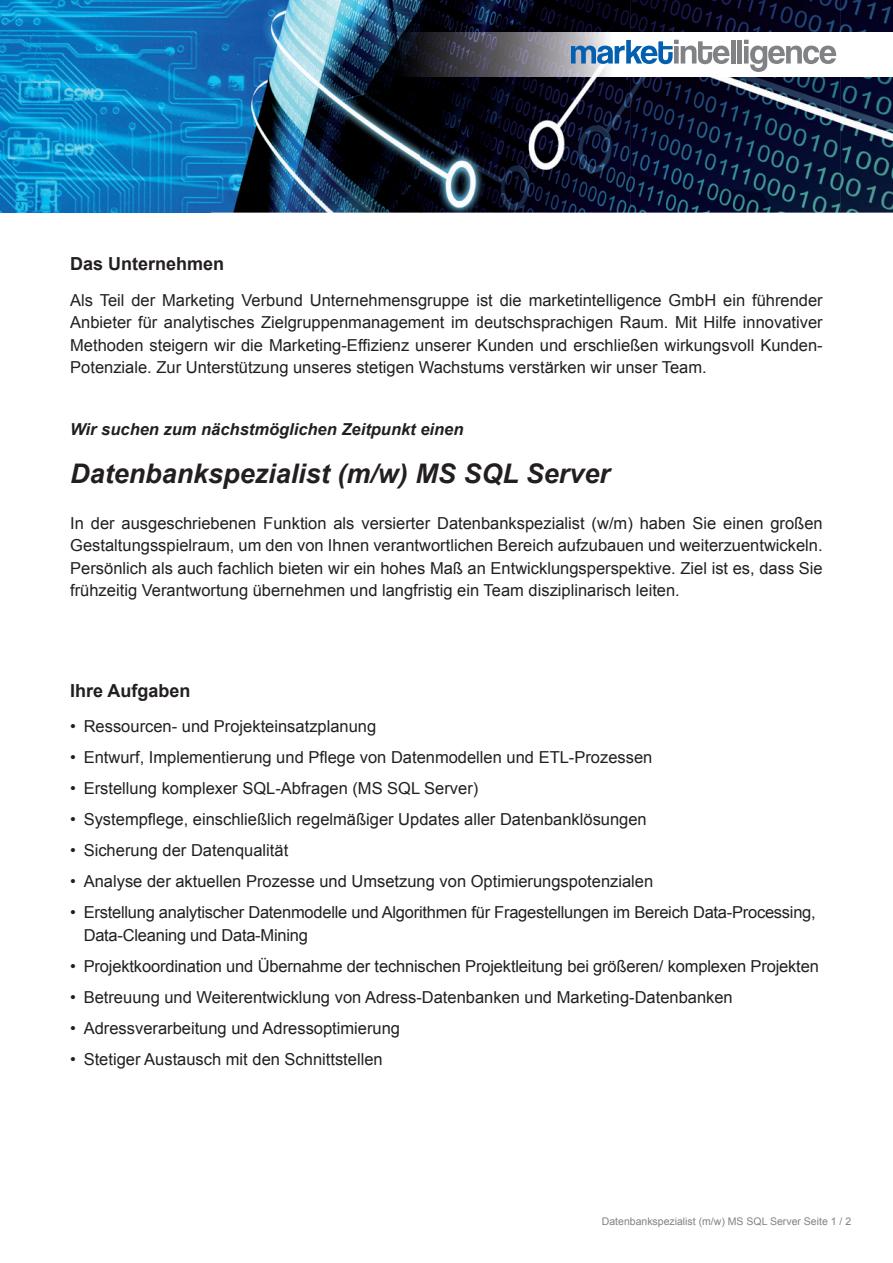
<style>
.page{position:relative;width:893px;height:1263px;background:#fff}
.page>*{position:absolute;margin:0;border:0;box-sizing:border-box;transform-origin:0 0}
.t1{font:italic 700 27px "Arial";color:#231f20}
.t2{font:700 18px "Arial";color:#231f20}
.t3{font:16.5px/22.5px "Arial";color:#231f20;text-align:justify}
.t4{font:italic 700 16.5px "Arial";color:#231f20}
.t5{font:10.5px "Arial";color:#808285}
</style>
<div class="page">
<img style="left:0;top:0;width:893px;height:213px">
<img style="left:388px;top:32px;width:505px;height:45px">
<svg style="left:571px;top:40px;width:158px;height:24px"></svg>
<hr style="left:731px;top:40px;width:4px;height:24px;background:#808285">
<div style="left:737px;top:40px;width:5px;height:24px;background:#808285"></div>
<svg style="left:744px;top:40px;width:92px;height:32px"></svg>
<p class="t2" style="left:70px;top:252px;width:156px">Das Unternehmen</p>
<p class="t3" style="left:70px;top:289px;width:754px">Als Teil der Marketing Verbund Unternehmensgruppe ist die marketintelligence GmbH ein führender Anbieter für analytisches Zielgruppenmanagement im deutschsprachigen Raum. Mit Hilfe innovativer Methoden steigern wir die Marketing-Effizienz unserer Kunden und erschließen wirkungsvoll Kunden-Potenziale. Zur Unterstützung unseres stetigen Wachstums verstärken wir unser Team.</p>
<p class="t4" style="left:70px;top:418px;width:395px">Wir suchen zum nächstmöglichen Zeitpunkt einen</p>
<h1 class="t1" style="left:70px;top:455px;width:541px">Datenbankspezialist (m/w) MS SQL Server</h1>
<p class="t3" style="left:70px;top:512px;width:754px">In der ausgeschriebenen Funktion als versierter Datenbankspezialist (w/m) haben Sie einen großen Gestaltungsspielraum, um den von Ihnen verantwortlichen Bereich aufzubauen und weiterzuentwickeln.<br>Persönlich als auch fachlich bieten wir ein hohes Maß an Entwicklungsperspektive. Ziel ist es, dass Sie frühzeitig Verantwortung übernehmen und langfristig ein Team disziplinarisch leiten.</p>
<p class="t2" style="left:70px;top:678px;width:122px">Ihre Aufgaben</p>
<p class="t3" style="left:70px;top:715px;width:308px">• Ressourcen- und Projekteinsatzplanung</p>
<p class="t3" style="left:70px;top:746px;width:584px">• Entwurf, Implementierung und Pflege von Datenmodellen und ETL-Prozessen</p>
<p class="t3" style="left:70px;top:777px;width:410px">• Erstellung komplexer SQL-Abfragen (MS SQL Server)</p>
<p class="t3" style="left:70px;top:808px;width:578px">• Systempflege, einschließlich regelmäßiger Updates aller Datenbanklösungen</p>
<p class="t3" style="left:70px;top:839px;width:220px">• Sicherung der Datenqualität</p>
<p class="t3" style="left:70px;top:870px;width:584px">• Analyse der aktuellen Prozesse und Umsetzung von Optimierungspotenzialen</p>
<p class="t3" style="left:84px;top:901px;width:734px;text-indent:-13px">• Erstellung analytischer Datenmodelle und Algorithmen für Fragestellungen im Bereich Data-Processing,<br>Data-Cleaning und Data-Mining</p>
<p class="t3" style="left:70px;top:955px;width:750px">• Projektkoordination und Übernahme der technischen Projektleitung bei größeren/ komplexen Projekten</p>
<p class="t3" style="left:70px;top:986px;width:664px">• Betreuung und Weiterentwicklung von Adress-Datenbanken und Marketing-Datenbanken</p>
<p class="t3" style="left:70px;top:1017px;width:331px">• Adressverarbeitung und Adressoptimierung</p>
<p class="t3" style="left:70px;top:1048px;width:314px">• Stetiger Austausch mit den Schnittstellen</p>
<p class="t5" style="left:602px;top:1214px;width:251px">Datenbankspezialist (m/w) MS SQL Server Seite 1 / 2</p>
</div>
